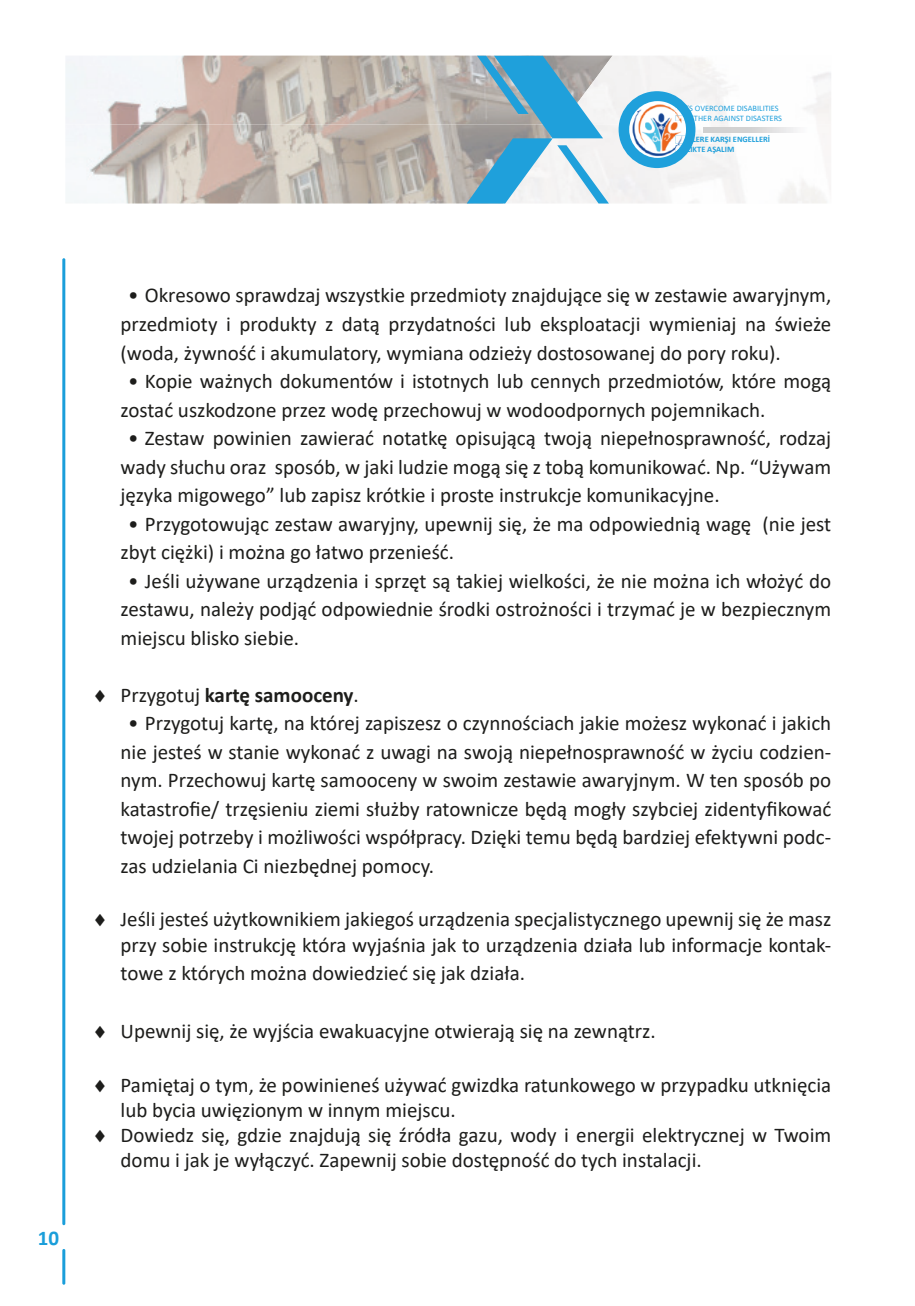
<style>
.page{position:relative;width:915px;height:1306px;background:#fff}
.page>*{position:absolute;margin:0;border:0;box-sizing:border-box;transform-origin:0 0}
.t1{font:21px/28.5px "Calibri";color:#1d1d1b;text-align:justify}
.t2{font:700 21px "Calibri";color:#1d1d1b}
.t3{font:700 21px "Calibri";color:#1a9eda}
.t4{font:8.4px/10.1px "Calibri";color:#1fa0db}
.t5{font:700 8.4px/10.1px "Calibri";color:#1fa0db}
.s1{font-weight:400}
</style>
<div class="page">
<hr style="left:62px;top:258px;width:3px;height:967px;background:#1a9eda;border-radius:2px">
<hr style="left:62px;top:1248px;width:3px;height:36px;background:#1a9eda;border-radius:2px">
<img style="left:66px;top:56px;width:400px;height:68px">
<img style="left:66px;top:124px;width:400px;height:79px">
<svg style="left:466px;top:55px;width:365px;height:148px"></svg>
<p class="t4" style="left:675px;top:103px;width:108px">LET’S OVERCOME DISABILITIES<br>TOGETHER AGAINST DISASTERS</p>
<p class="t5" style="left:675px;top:134px;width:96px">AFETLERE KARŞI ENGELLERİ<br>BİRLİKTE AŞALIM</p>
<p class="t3" style="left:38px;top:1223px;width:23px">10</p>
<p class="t1" style="left:120px;top:281px;width:712px;text-indent:8px">• Okresowo sprawdzaj wszystkie przedmioty znajdujące się w zestawie awaryjnym, przedmioty i produkty z datą przydatności lub eksploatacji wymieniaj na świeże (woda, żywność i akumulatory, wymiana odzieży dostosowanej do pory roku).</p>
<p class="t1" style="left:120px;top:366px;width:712px;text-indent:8px">• Kopie ważnych dokumentów i istotnych lub cennych przedmiotów, które mogą zostać uszkodzone przez wodę przechowuj w wodoodpornych pojemnikach.</p>
<p class="t1" style="left:120px;top:423px;width:712px;text-indent:8px">• Zestaw powinien zawierać notatkę opisującą twoją niepełnosprawność, rodzaj wady słuchu oraz sposób, w jaki ludzie mogą się z tobą komunikować. Np. “Używam języka migowego” lub zapisz krótkie i proste instrukcje komunikacyjne.</p>
<p class="t1" style="left:120px;top:509px;width:712px;text-indent:8px">• Przygotowując zestaw awaryjny, upewnij się, że ma odpowiednią wagę (nie jest zbyt ciężki) i można go łatwo przenieść.</p>
<p class="t1" style="left:120px;top:566px;width:712px;text-indent:8px">• Jeśli używane urządzenia i sprzęt są takiej wielkości, że nie można ich włożyć do zestawu, należy podjąć odpowiednie środki ostrożności i trzymać je w bezpiecznym miejscu blisko siebie.</p>
<p class="t2" style="left:92px;top:679px;width:268px">♦ <span class="s1">Przygotuj</span> kartę samooceny<span class="s1">.</span></p>
<p class="t1" style="left:120px;top:708px;width:712px;text-indent:8px">• Przygotuj kartę, na której zapiszesz o czynnościach jakie możesz wykonać i jakich nie jesteś w stanie wykonać z uwagi na swoją niepełnosprawność w życiu codzien&shy;nym. Przechowuj kartę samooceny w swoim zestawie awaryjnym. W ten sposób po katastrofie/ trzęsieniu ziemi służby ratownicze będą mogły szybciej zidentyfikować twojej potrzeby i możliwości współpracy. Dzięki temu będą bardziej efektywni podc&shy;zas udzielania Ci niezbędnej pomocy.</p>
<p class="t1" style="left:92px;top:906px;width:740px;line-height:25.2px;text-align:right">♦ Jeśli jesteś użytkownikiem jakiegoś urządzenia specjalistycznego upewnij się że masz przy sobie instrukcję która wyjaśnia jak to urządzenia działa lub informacje kontak-</p>
<p class="t1" style="left:120px;top:958px;width:406px">towe z których można dowiedzieć się jak działa.</p>
<p class="t1" style="left:92px;top:1016px;width:565px">♦ Upewnij się, że wyjścia ewakuacyjne otwierają się na zewnątrz.</p>
<p class="t1" style="left:92px;top:1069px;width:740px">♦ Pamiętaj o tym, że powinieneś używać gwizdka ratunkowego w przypadku utknięcia</p>
<p class="t1" style="left:120px;top:1094px;width:337px">lub bycia uwięzionym w innym miejscu.</p>
<p class="t1" style="left:92px;top:1120px;width:740px">♦ Dowiedz się, gdzie znajdują się źródła gazu, wody i energii elektrycznej w Twoim</p>
<p class="t1" style="left:120px;top:1145px;width:582px">domu i jak je wyłączyć. Zapewnij sobie dostępność do tych instalacji.</p>
</div>
